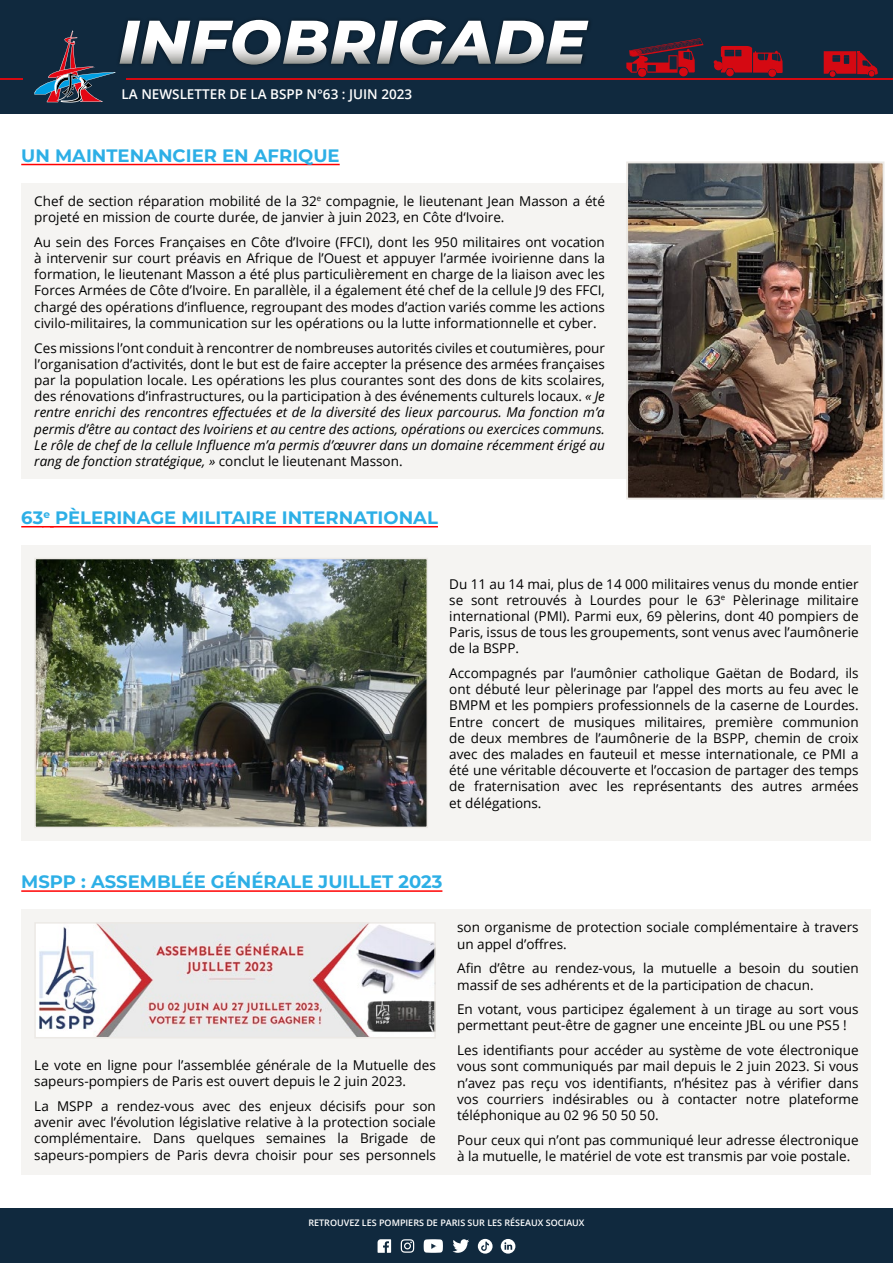
<style>
.page{position:relative;width:893px;height:1263px;background:#fff}
.page>*{position:absolute;margin:0;border:0;box-sizing:border-box;transform-origin:0 0}
.t1{font:italic 800 61.5px "Montserrat";letter-spacing:.01em;color:#fff}
.t2{font:700 18px "Montserrat";color:#2dafe6}
.t3{font:13.5px/16.2px "Open Sans";color:#000}
.t4{font:600 13.5px "Open Sans";color:#fff}
.t5{font:600 9px "Open Sans";color:#fff}
.s1{font-style:italic}
</style>
<div class="page">
<div style="left:0;top:1208px;width:893px;height:55px;background:#10293e"></div>
<svg style="left:378px;top:1239px;width:13px;height:14px"></svg>
<svg style="left:401px;top:1239px;width:13px;height:14px"></svg>
<svg style="left:424px;top:1239px;width:45px;height:14px"></svg>
<svg style="left:477px;top:1239px;width:16px;height:14px"></svg>
<svg style="left:501px;top:1239px;width:14px;height:14px"></svg>
<div style="left:0;top:0;width:893px;height:114px;background:#10293e"></div>
<svg style="left:34px;top:31px;width:81px;height:72px"></svg>
<hr style="left:127px;top:78px;width:766px;height:2px;background:#d50911">
<hr style="left:0;top:78px;width:23px;height:2px;background:#d50911">
<div style="left:116px;top:16px;width:477px;height:52px;background:#000;opacity:.5"></div>
<svg style="left:824px;top:51px;width:54px;height:26px"></svg>
<svg style="left:714px;top:46px;width:69px;height:31px"></svg>
<svg style="left:626px;top:38px;width:78px;height:39px"></svg>
<div style="left:22px;top:183px;width:849px;height:296px;background:#f5f4f2"></div>
<img style="left:629px;top:164px;width:252px;height:332px">
<div style="left:626px;top:161px;width:258px;height:338px;border:2px solid #ece9e5"></div>
<hr style="left:21px;top:164px;width:319px;height:1px;background:#f00">
<div style="left:22px;top:545px;width:849px;height:296px;background:#f5f4f2"></div>
<img style="left:37px;top:561px;width:388px;height:264px">
<div style="left:34px;top:558px;width:394px;height:270px;border:2px solid #ece9e5"></div>
<div style="left:22px;top:909px;width:849px;height:265px;background:#f5f4f2"></div>
<img style="left:37px;top:925px;width:396px;height:110px">
<div style="left:34px;top:922px;width:402px;height:116px;border:2px solid #ece9e5"></div>
<hr style="left:21px;top:890px;width:421px;height:2px;background:#f00">
<hr style="left:50px;top:526px;width:388px;height:1px;background:#f00">
<svg style="left:21px;top:526px;width:29px;height:1px"></svg>
<h1 class="t1" style="left:118px;top:-3px;width:469px">INFOBRIGADE</h1>
<p class="t4" style="left:122px;top:85px;width:292px">LA NEWSLETTER DE LA BSPP N°63 : JUIN 2023</p>
<p class="t4" style="left:322px;top:86px;width:137px">56 NOVEMBRE 2022</p>
<h2 class="t2" style="left:21px;top:142px;width:320px">UN MAINTENANCIER EN AFRIQUE</h2>
<p class="t3" style="left:34px;top:193px;width:572px">Chef de section réparation mobilité de la 32<sup>e</sup> compagnie, le lieutenant Jean Masson a été projeté en mission de courte durée, de janvier à juin 2023, en Côte d‘Ivoire.</p>
<p class="t3" style="left:34px;top:233px;width:572px;text-align:justify">Au sein des Forces Françaises en Côte d’Ivoire (FFCI), dont les 950 militaires ont vocation à intervenir sur court préavis en Afrique de l’Ouest et appuyer l’armée ivoirienne dans la formation, le lieutenant Masson a été plus particulièrement en charge de la liaison avec les Forces Armées de Côte d’Ivoire. En parallèle, il a également été chef de la cellule J9 des FFCI, chargé des opérations d’influence, regroupant des modes d’action variés comme les actions civilo-militaires, la communication sur les opérations ou la lutte informationnelle et cyber.</p>
<p class="t3" style="left:34px;top:339px;width:572px;text-align:justify">Ces missions l’ont conduit à rencontrer de nombreuses autorités civiles et coutumières, pour l’organisation d’activités, dont le but est de faire accepter la présence des armées françaises par la population locale. Les opérations les plus courantes sont des dons de kits scolaires, des rénovations d’infrastructures, ou la participation à des événements culturels locaux. <span class="s1">« Je rentre enrichi des rencontres effectuées et de la diversité des lieux parcourus. Ma fonction m’a permis d’être au contact des Ivoiriens et au centre des actions, opérations ou exercices communs.<br>Le rôle de chef de la cellule Influence m’a permis d’œuvrer dans un domaine récemment érigé au rang de fonction stratégique, »</span> conclut le lieutenant Masson.</p>
<h2 class="t2" style="left:21px;top:504px;width:418px">63<sup>e</sup> PÈLERINAGE MILITAIRE INTERNATIONAL</h2>
<p class="t3" style="left:449px;top:575px;width:411px;text-align:justify">Du 11 au 14 mai, plus de 14 000 militaires venus du monde entier se sont retrouvés à Lourdes pour le 63<sup>e</sup> Pèlerinage militaire international (PMI). Parmi eux, 69 pèlerins, dont 40 pompiers de Paris, issus de tous les groupements, sont venus avec l’aumônerie de la BSPP.</p>
<p class="t3" style="left:449px;top:665px;width:411px;text-align:justify">Accompagnés par l’aumônier catholique Gaëtan de Bodard, ils ont débuté leur pèlerinage par l’appel des morts au feu avec le BMPM et les pompiers professionnels de la caserne de Lourdes.<br>Entre concert de musiques militaires, première communion de deux membres de l’aumônerie de la BSPP, chemin de croix avec des malades en fauteuil et messe internationale, ce PMI a été une véritable découverte et l’occasion de partager des temps de fraternisation avec les représentants des autres armées et délégations.</p>
<h2 class="t2" style="left:21px;top:869px;width:423px">MSPP : ASSEMBLÉE GÉNÉRALE JUILLET 2023</h2>
<p class="t3" style="left:34px;top:1057px;width:403px">Le vote en ligne pour l’assemblée générale de la Mutuelle des sapeurs-pompiers de Paris est ouvert depuis le 2 juin 2023.</p>
<p class="t3" style="left:34px;top:1097px;width:403px;text-align:justify">La MSPP a rendez-vous avec des enjeux décisifs pour son avenir avec l’évolution législative relative à la protection sociale complémentaire. Dans quelques semaines la Brigade de sapeurs-pompiers de Paris devra choisir pour ses personnels</p>
<p class="t3" style="left:457px;top:919px;width:403px">son organisme de protection sociale complémentaire à travers un appel d’offres.</p>
<p class="t3" style="left:457px;top:960px;width:403px">Afin d’être au rendez-vous, la mutuelle a besoin du soutien massif de ses adhérents et de la participation de chacun.</p>
<p class="t3" style="left:457px;top:1001px;width:403px">En votant, vous participez également à un tirage au sort vous permettant peut-être de gagner une enceinte JBL ou une PS5 !</p>
<p class="t3" style="left:457px;top:1042px;width:403px;text-align:justify">Les identifiants pour accéder au système de vote électronique vous sont communiqués par mail depuis le 2 juin 2023. Si vous n’avez pas reçu vos identifiants, n’hésitez pas à vérifier dans vos courriers indésirables ou à contacter notre plateforme téléphonique au 02 96 50 50 50.</p>
<p class="t3" style="left:457px;top:1131px;width:403px">Pour ceux qui n’ont pas communiqué leur adresse électronique à la mutuelle, le matériel de vote est transmis par voie postale.</p>
<p class="t5" style="left:308px;top:1217px;width:278px">RETROUVEZ LES POMPIERS DE PARIS SUR LES RÉSEAUX SOCIAUX</p>
</div>
